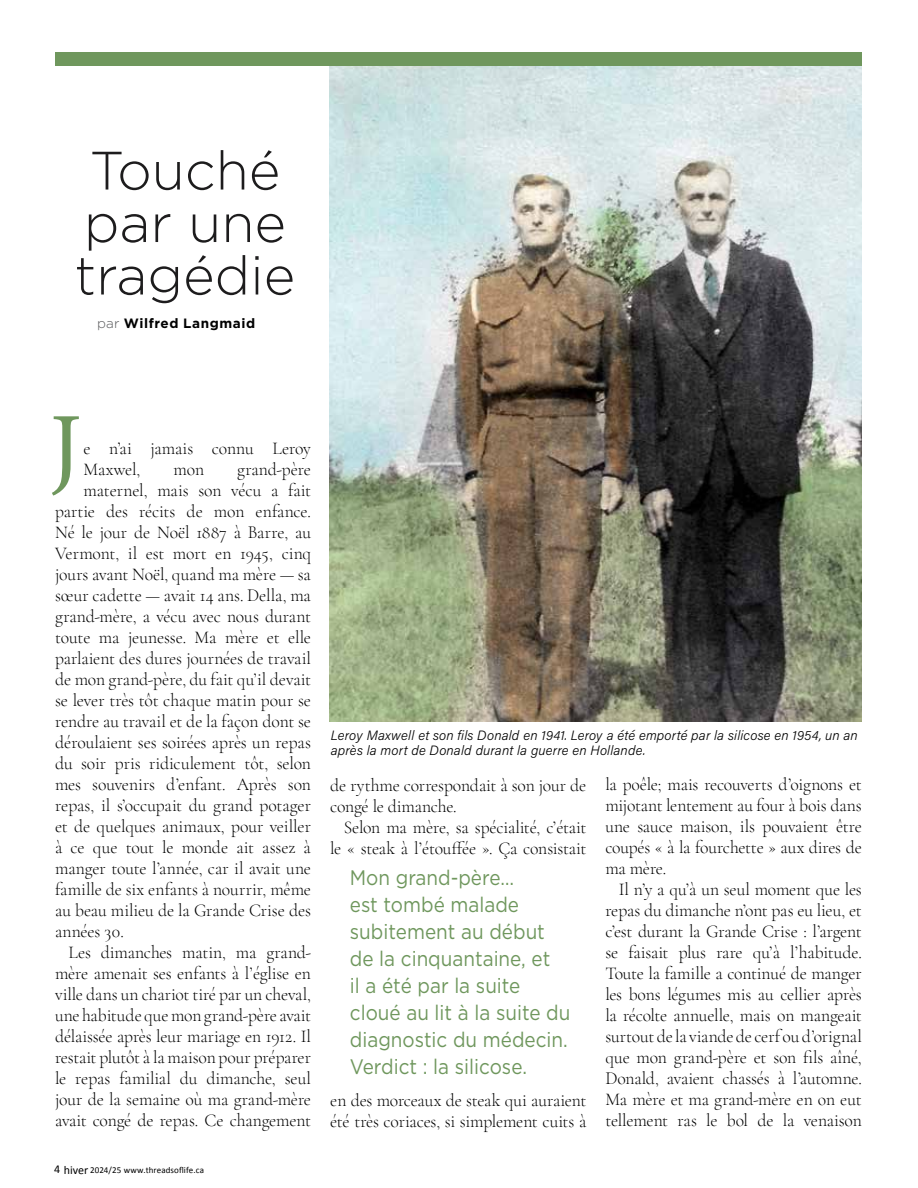
<style>
.page{position:relative;width:918px;height:1188px;background:#fff}
.page>*{position:absolute;margin:0;border:0;box-sizing:border-box;transform-origin:0 0}
.t1{font:300 54px/52.5px "Gotham";color:#1d1c1d}
.t2{font:21px/27px "Gotham";color:#6f975d;scale:.9 1}
.t3{font:300 18px/21px "Cormorant Garamond";letter-spacing:-.01em;color:#000}
.t4{font:13.5px/15px "Acumin Variable Concept";letter-spacing:.01em;color:#000}
.t5{font:700 13.5px "Gotham";letter-spacing:.04em;color:#000}
.t6{font:9px "Calibri";letter-spacing:.01em;color:#000}
.s1{font-weight:300;color:#58595b}
.s2{font-size:12px}
</style>
<div class="page">
<img style="left:329px;top:65px;width:533px;height:656px">
<div style="left:55px;top:52px;width:807px;height:13px;background:#6f975d"></div>
<svg style="left:52px;top:416px;width:27px;height:80px"></svg>
<h1 class="t1" style="left:75px;top:143px;width:222px">Touché par une tragédie</h1>
<p class="t5" style="left:97px;top:314px;width:160px"><span class="s1">par</span> Wilfred Langmaid</p>
<p class="t3" style="left:83px;top:438px;width:229px">e n’ai jamais connu Leroy<br>Maxwel,</p>
<p class="t3" style="left:174px;top:459px;width:32px">mon</p>
<p class="t3" style="left:237px;top:459px;width:75px">grand-père</p>
<p class="t3" style="left:83px;top:480px;width:229px">maternel, mais son vécu a fait</p>
<p class="t3" style="left:55px;top:501px;width:257px">partie des récits de mon enfance.</p>
<p class="t3" style="left:55px;top:522px;width:257px">Né le jour de Noël 1887 à Barre, au</p>
<p class="t3" style="left:55px;top:543px;width:257px">Vermont, il est mort en 1945, cinq</p>
<p class="t3" style="left:55px;top:564px;width:257px">jours avant Noël, quand ma mère — sa</p>
<p class="t3" style="left:55px;top:585px;width:257px">sœur cadette — avait 14 ans. Della, ma</p>
<p class="t3" style="left:55px;top:606px;width:257px">grand-mère, a vécu avec nous durant</p>
<p class="t3" style="left:55px;top:627px;width:257px">toute ma jeunesse. Ma mère et elle</p>
<p class="t3" style="left:55px;top:648px;width:257px">parlaient des dures journées de travail</p>
<p class="t3" style="left:55px;top:669px;width:257px">de mon grand-père, du fait qu’il devait</p>
<p class="t3" style="left:55px;top:690px;width:257px">se lever très tôt chaque matin pour se</p>
<p class="t3" style="left:55px;top:711px;width:257px">rendre au travail et de la façon dont se</p>
<p class="t3" style="left:55px;top:732px;width:257px">déroulaient ses soirées après un repas</p>
<p class="t3" style="left:55px;top:753px;width:257px">du soir pris ridiculement tôt, selon</p>
<p class="t3" style="left:55px;top:774px;width:257px">mes souvenirs d’enfant. Après son</p>
<p class="t3" style="left:55px;top:795px;width:257px">repas, il s’occupait du grand potager</p>
<p class="t3" style="left:55px;top:816px;width:257px">et de quelques animaux, pour veiller</p>
<p class="t3" style="left:55px;top:837px;width:257px">à ce que tout le monde ait assez à</p>
<p class="t3" style="left:55px;top:858px;width:257px">manger toute l’année, car il avait une</p>
<p class="t3" style="left:55px;top:879px;width:257px">famille de six enfants à nourrir, même</p>
<p class="t3" style="left:55px;top:900px;width:257px">au beau milieu de la Grande Crise des</p>
<p class="t3" style="left:55px;top:921px;width:70px">années 30.</p>
<p class="t3" style="left:69px;top:942px;width:244px">Les dimanches matin, ma grand-</p>
<p class="t3" style="left:55px;top:963px;width:257px">mère amenait ses enfants à l’église en</p>
<p class="t3" style="left:55px;top:984px;width:257px">ville dans un chariot tiré par un cheval,</p>
<p class="t3" style="left:55px;top:1005px;width:257px">une habitude que mon grand-père avait</p>
<p class="t3" style="left:55px;top:1026px;width:257px">délaissée après leur mariage en 1912. Il</p>
<p class="t3" style="left:55px;top:1047px;width:257px">restait plutôt à la maison pour préparer</p>
<p class="t3" style="left:55px;top:1068px;width:257px">le repas familial du dimanche, seul</p>
<p class="t3" style="left:55px;top:1089px;width:257px">jour de la semaine où ma grand-mère</p>
<p class="t3" style="left:55px;top:1110px;width:257px">avait congé de repas. Ce changement</p>
<p class="t6" style="left:54px;top:1164px;width:152px"><span class="s2">4 hiver</span> 2024/25 www.threadsoflife.ca</p>
<p class="t4" style="left:331px;top:728px;width:529px">Leroy Maxwell et son fils Donald en 1941. Leroy a été emporté par la silicose en 1954, un an après la mort de Donald durant la guerre en Hollande.</p>
<p class="t3" style="left:330px;top:774px;width:258px">de rythme correspondait à son jour de congé le dimanche.</p>
<p class="t3" style="left:330px;top:816px;width:258px;text-align:right">Selon ma mère, sa spécialité, c’était le « steak à l’étouffée ». Ça consistait</p>
<p class="t2" style="left:350px;top:863px;width:247px">Mon grand-père…<br>est tombé malade subitement au début de la cinquantaine, et<br>il a été par la suite cloué au lit à la suite du diagnostic du médecin.<br>Verdict : la silicose.</p>
<p class="t3" style="left:330px;top:1089px;width:258px">en des morceaux de steak qui auraient été très coriaces, si simplement cuits à</p>
<p class="t3" style="left:605px;top:774px;width:258px;text-align:justify">la poêle; mais recouverts d’oignons et mijotant lentement au four à bois dans une sauce maison, ils pouvaient être coupés « à la fourchette » aux dires de ma mère.</p>
<p class="t3" style="left:605px;top:879px;width:258px;text-align:justify;text-indent:13px">Il n’y a qu’à un seul moment que les repas du dimanche n’ont pas eu lieu, et c’est durant la Grande Crise : l’argent se faisait plus rare qu’à l’habitude.<br>Toute la famille a continué de manger les bons légumes mis au cellier après la récolte annuelle, mais on mangeait surtout de la viande de cerf ou d’orignal que mon grand-père et son fils aîné, Donald, avaient chassés à l’automne.<br>Ma mère et ma grand-mère en on eut tellement ras le bol de la venaison</p>
</div>
